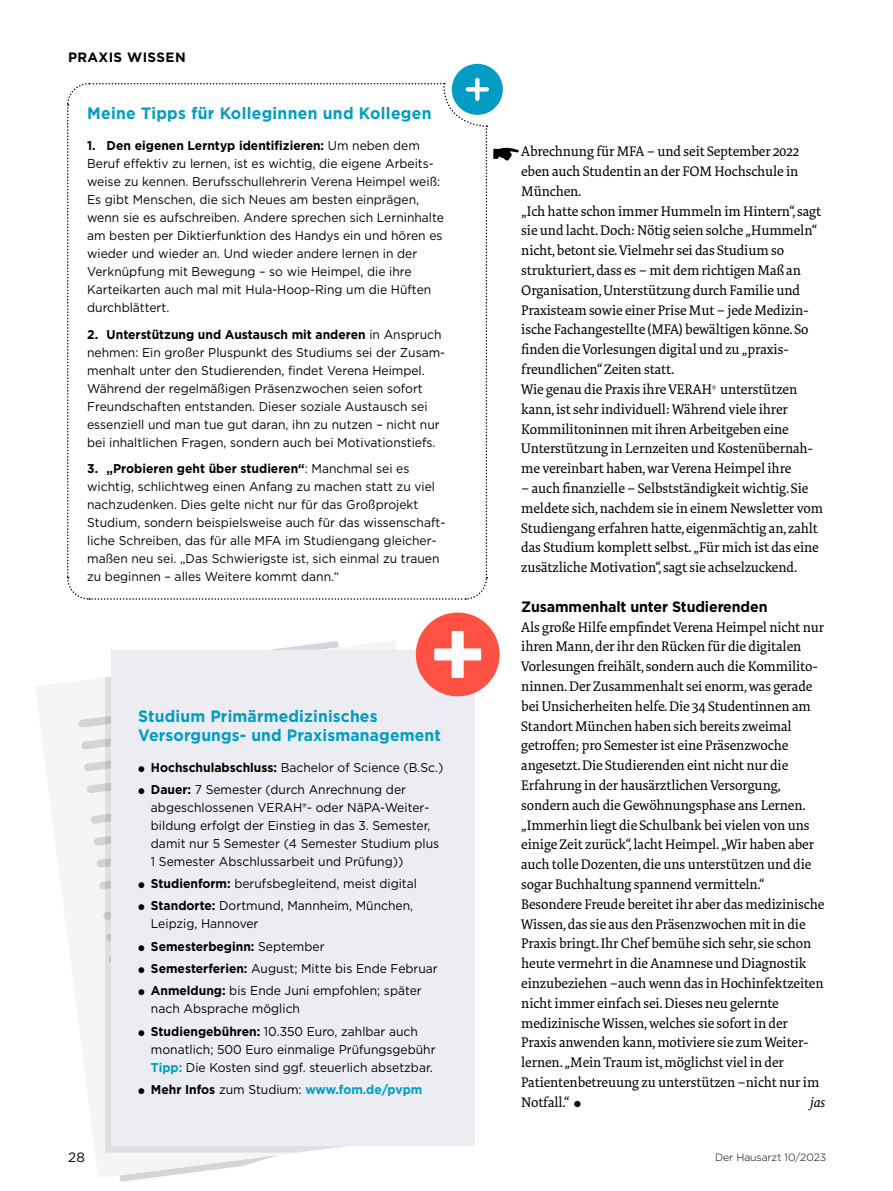
<style>
.page{position:relative;width:893px;height:1191px;background:#fff}
.page>*{position:absolute;margin:0;border:0;box-sizing:border-box;transform-origin:0 0}
.t1{font:700 16.5px/18.8px "Gotham";letter-spacing:.01em;color:#009cc4;scale:.95 1}
.t2{font:700 15px "Gotham";letter-spacing:-.01em;color:#000;scale:.95 1}
.t3{font:14.25px/19.8px "Tundra Pro";letter-spacing:-.01em;color:#000}
.t4{font:italic 14.25px "Tundra Pro";color:#000}
.t5{font:700 13.5px "Gotham";letter-spacing:.03em;color:#000}
.t6{font:13.5px "Gotham";color:#000}
.t7{font:12.75px/18px "Gotham";color:#000;scale:.95 1}
.t8{font:700 12.75px "Gotham";color:#009cc4;scale:.95 1}
.t9{font:300 10.5px "Gotham";letter-spacing:-.01em;color:#000}
.s1{font-weight:700}
.s2{font-weight:700;color:#009cc4}
.s3{color:#000}
.s4{font-weight:400;color:#000}
.s5{font-family:"Gotham";font-size:12px}
</style>
<div class="page">
<svg style="left:78px;top:612px;width:422px;height:569px"></svg>
<svg style="left:67px;top:64px;width:452px;height:536px"></svg>
<p class="t5" style="left:68px;top:48px;width:119px">PRAXIS WISSEN</p>
<p class="t1" style="left:87px;top:104px;width:364px">Meine Tipps für Kolleginnen und Kollegen</p>
<p class="t7" style="left:87px;top:136px;width:377px"><span class="s1">1. Den eigenen Lerntyp identifizieren:</span> Um neben dem Beruf effektiv zu lernen, ist es wichtig, die eigene Arbeits&shy;weise zu kennen. Berufsschullehrerin Verena Heimpel weiß:<br>Es gibt Menschen, die sich Neues am besten einprägen, wenn sie es aufschreiben. Andere sprechen sich Lerninhalte am besten per Diktierfunktion des Handys ein und hören es wieder und wieder an. Und wieder andere lernen in der Verknüpfung mit Bewegung – so wie Heimpel, die ihre Karteikarten auch mal mit Hula-Hoop-Ring um die Hüften durchblättert.</p>
<p class="t7" style="left:87px;top:325px;width:378px"><span class="s1">2. Unterstützung und Austausch mit anderen</span> in Anspruch nehmen: Ein großer Pluspunkt des Studiums sei der Zusam&shy;menhalt unter den Studierenden, findet Verena Heimpel.<br>Während der regelmäßigen Präsenzwochen seien sofort Freundschaften entstanden. Dieser soziale Austausch sei essenziell und man tue gut daran, ihn zu nutzen – nicht nur bei inhaltlichen Fragen, sondern auch bei Motivationstiefs.</p>
<p class="t7" style="left:87px;top:459px;width:378px"><span class="s1">3. „Probieren geht über studieren“</span>: Manchmal sei es wichtig, schlichtweg einen Anfang zu machen statt zu viel nachzudenken. Dies gelte nicht nur für das Großprojekt Studium, sondern beispielsweise auch für das wissenschaft&shy;liche Schreiben, das für alle MFA im Studiengang gleicher&shy;maßen neu sei. „Das Schwierigste ist, sich einmal zu trauen zu beginnen – alles Weitere kommt dann.“</p>
<p class="t1" style="left:138px;top:707px;width:320px">Studium Primärmedizinisches<br>Versorgungs- und Praxismanagement</p>
<p class="t7" style="left:151px;top:755px;width:309px;line-height:22.2px"><span class="s1">Hochschulabschluss:</span> Bachelor of Science (B.Sc.)<br><span class="s1">Dauer:</span> 7 Semester (durch Anrechnung der</p>
<p class="t7" style="left:151px;top:798px;width:305px">abgeschlossenen VERAH®- oder NäPA-Weiter&shy;bildung erfolgt der Einstieg in das 3. Semester, damit nur 5 Semester (4 Semester Studium plus 1 Semester Abschlussarbeit und Prüfung))</p>
<p class="t7" style="left:151px;top:872px;width:282px;line-height:22.2px"><span class="s1">Studienform:</span> berufsbegleitend, meist digital<br><span class="s1">Standorte:</span> Dortmund, Mannheim, München,</p>
<p class="t7" style="left:151px;top:912px;width:303px;line-height:22.2px">Leipzig, Hannover<br><span class="s1">Semesterbeginn:</span> September<br><span class="s1">Semesterferien:</span> August; Mitte bis Ende Februar <span class="s1">Anmeldung:</span> bis Ende Juni empfohlen; später</p>
<p class="t7" style="left:151px;top:997px;width:283px;line-height:22.2px">nach Absprache möglich<br><span class="s1">Studiengebühren:</span> 10.350 Euro, zahlbar auch</p>
<p class="t7" style="left:151px;top:1039px;width:301px">monatlich; 500 Euro einmalige Prüfungsgebühr<br><span class="s2">Tipp:</span> Die Kosten sind ggf. steuerlich absetzbar.</p>
<p class="t8" style="left:151px;top:1080px;width:287px"><span class="s3">Mehr Infos</span> <span class="s4">zum Studium:</span> www.fom.de/pvpm</p>
<p class="t3" style="left:521px;top:142px;width:301px">Abrechnung für MFA – und seit September 2022 eben auch Studentin an der FOM Hochschule in München.<br>„Ich hatte schon immer Hummeln im Hintern“, sagt sie und lacht. Doch: Nötig seien solche „Hummeln“ nicht, betont sie. Vielmehr sei das Studium so strukturiert, dass es – mit dem richtigen Maß an Organisation, Unterstützung durch Familie und Praxisteam sowie einer Prise Mut – jede Medizin&shy;ische Fachangestellte (MFA) bewältigen könne. So finden die Vorlesungen digital und zu „praxis&shy;freundlichen“ Zeiten statt.<br>Wie genau die Praxis ihre VERAH<span class="s5">®</span> unterstützen kann, ist sehr individuell: Während viele ihrer Kommilitoninnen mit ihren Arbeitgeben eine Unterstützung in Lernzeiten und Kostenübernah&shy;me vereinbart haben, war Verena Heimpel ihre</p>
<p class="t3" style="left:521px;top:478px;width:303px">– auch finanzielle – Selbstständigkeit wichtig. Sie meldete sich, nachdem sie in einem Newsletter vom Studiengang erfahren hatte, eigenmächtig an, zahlt das Studium komplett selbst. „Für mich ist das eine zusätzliche Motivation“, sagt sie achselzuckend.</p>
<p class="t2" style="left:521px;top:596px;width:261px">Zusammenhalt unter Studierenden</p>
<p class="t3" style="left:521px;top:617px;width:305px">Als große Hilfe empfindet Verena Heimpel nicht nur ihren Mann, der ihr den Rücken für die digitalen Vorlesungen freihält, sondern auch die Kommilito&shy;ninnen. Der Zusammenhalt sei enorm, was gerade bei Unsicherheiten helfe. Die 34 Studentinnen am Standort München haben sich bereits zweimal getroffen; pro Semester ist eine Präsenzwoche angesetzt. Die Studierenden eint nicht nur die Erfahrung in der hausärztlichen Versorgung, sondern auch die Gewöhnungsphase ans Lernen. „Immerhin liegt die Schulbank bei vielen von uns einige Zeit zurück“, lacht Heimpel. „Wir haben aber auch tolle Dozenten, die uns unterstützen und die sogar Buchhaltung spannend vermitteln.“ Besondere Freude bereitet ihr aber das medizinische Wissen, das sie aus den Präsenzwochen mit in die Praxis bringt. Ihr Chef bemühe sich sehr, sie schon heute vermehrt in die Anamnese und Diagnostik einzubeziehen –auch wenn das in Hochinfektzeiten nicht immer einfach sei. Dieses neu gelernte medizinische Wissen, welches sie sofort in der Praxis anwenden kann, motiviere sie zum Weiter&shy;lernen. „Mein Traum ist, möglichst viel in der Patientenbetreuung zu unterstützen –nicht nur im Notfall.“ •</p>
<p class="t4" style="left:810px;top:1093px;width:17px">jas</p>
<p class="t6" style="left:68px;top:1148px;width:18px">28</p>
<p class="t9" style="left:715px;top:1150px;width:113px">Der Hausarzt 10/2023</p>
</div>
